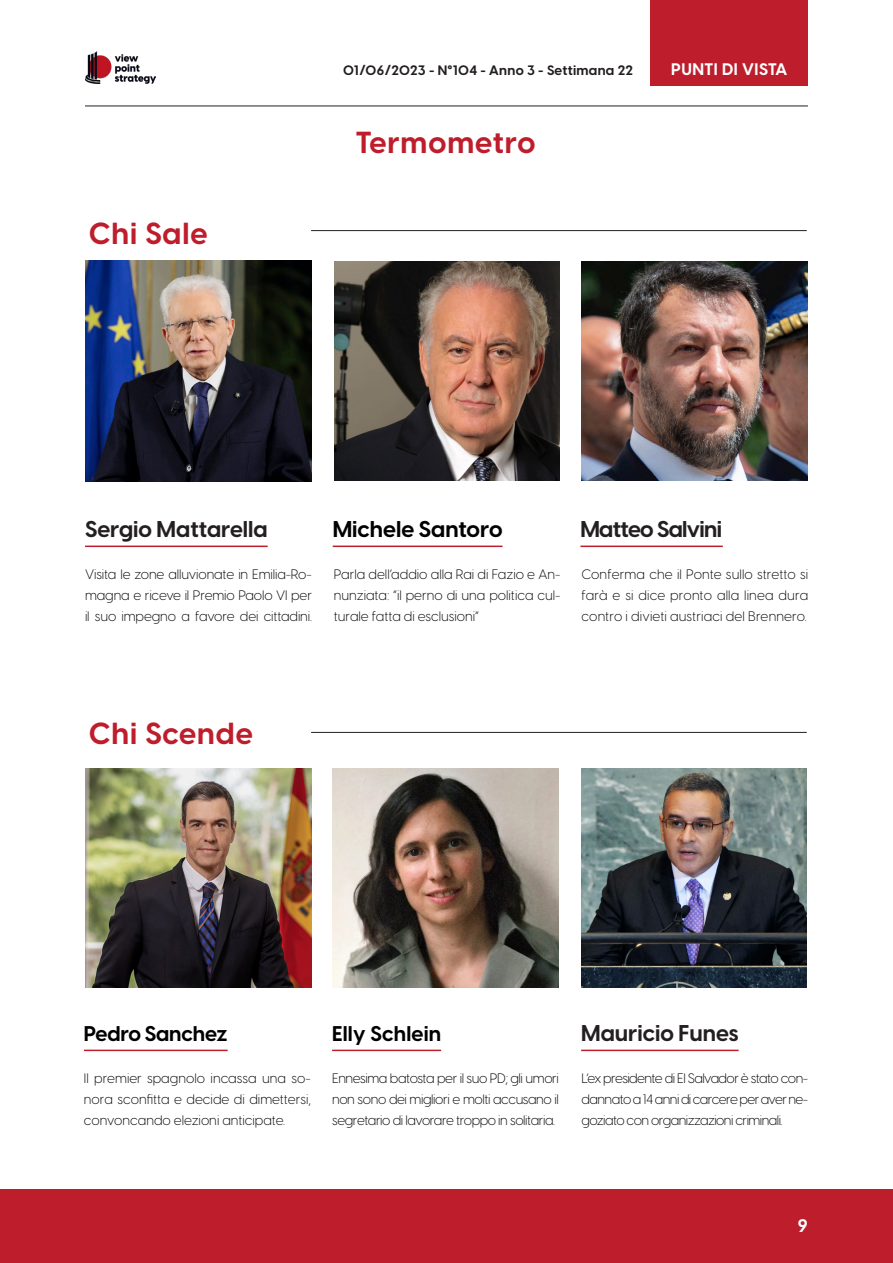
<style>
.page{position:relative;width:893px;height:1263px;background:#fff}
.page>*{position:absolute;margin:0;border:0;box-sizing:border-box;transform-origin:0 0}
.titolo{font:700 30px "Visby CF";letter-spacing:.03em;color:#be1d2c}
.sottotitolo{font:700 22.5px "Visby CF";color:#231f20}
.sottotitolo-2{font:700 22.5px "Visby CF";color:#000001}
.sottotitolo-3{font:700 22.5px "Visby CF";letter-spacing:-.03em;color:#231f20}
.sottotitolo-4{font:700 21px "Visby CF";letter-spacing:-.01em;color:#000001}
.sottotitolo-5{font:700 21px "Visby CF";letter-spacing:.01em;color:#000001}
.testo{font:700 18px "Visby CF";color:#fff}
.t1{font:700 16.5px "Visby CF";letter-spacing:.03em;color:#fff}
.testo-2{font:300 13.5px/21px "Visby CF";letter-spacing:-.01em;color:#000001;text-align:justify}
.t2{font:700 13.5px "Visby CF";letter-spacing:.02em;color:#231f20}
</style>
<div class="page">
<hr style="left:85px;top:106px;width:723px;height:1px;background:#231f20">
<div style="left:651px;top:0;width:157px;height:85px;background:#be1d2c"></div>
<img style="left:85px;top:51px;width:71px;height:33px">
<div style="left:1px;top:1189px;width:892px;height:74px;background:#be1d2c"></div>
<img style="left:86px;top:261px;width:225px;height:221px">
<img style="left:333px;top:768px;width:225px;height:219px">
<img style="left:335px;top:261px;width:225px;height:219px">
<img style="left:582px;top:261px;width:225px;height:219px">
<img style="left:581px;top:768px;width:225px;height:219px">
<hr style="left:85px;top:546px;width:183px;height:1px;background:#be1d2c">
<hr style="left:332px;top:1050px;width:109px;height:1px;background:#be1d2c">
<hr style="left:333px;top:546px;width:169px;height:1px;background:#be1d2c">
<hr style="left:580px;top:546px;width:143px;height:1px;background:#be1d2c">
<hr style="left:581px;top:1050px;width:158px;height:1px;background:#be1d2c">
<hr style="left:311px;top:732px;width:496px;height:1px;background:#231f20">
<hr style="left:311px;top:230px;width:496px;height:1px;background:#231f20">
<img style="left:86px;top:768px;width:225px;height:219px">
<hr style="left:84px;top:1050px;width:144px;height:1px;background:#be1d2c">
<p class="titolo" style="left:89px;top:214px;width:120px">Chi Sale</p>
<p class="t2" style="left:343px;top:62px;width:291px">01/06/2023 - N°104 - Anno 3 - Settimana 22</p>
<p class="t1" style="left:671px;top:58px;width:118px">PUNTI DI VISTA</p>
<p class="titolo" style="left:356px;top:123px;width:181px">Termometro</p>
<p class="sottotitolo" style="left:85px;top:515px;width:184px">Sergio Mattarella</p>
<p class="testo-2" style="left:85px;top:564px;width:229px">Visita le zone alluvionate in Emilia-Ro&shy;magna e riceve il Premio Paolo VI per il suo impegno a favore dei cittadini.</p>
<p class="sottotitolo-2" style="left:333px;top:515px;width:171px">Michele Santoro</p>
<p class="sottotitolo-3" style="left:580px;top:515px;width:143px">Matteo Salvini</p>
<p class="testo-2" style="left:334px;top:564px;width:228px">Parla dell’addio alla Rai di Fazio e An&shy;nunziata: “il perno di una politica cul&shy;turale fatta di esclusioni”</p>
<p class="testo-2" style="left:581px;top:564px;width:228px">Conferma che il Ponte sullo stretto si farà e si dice pronto alla linea dura contro i divieti austriaci del Brennero.</p>
<p class="titolo" style="left:89px;top:714px;width:165px">Chi Scende</p>
<p class="sottotitolo-4" style="left:84px;top:1020px;width:145px">Pedro Sanchez</p>
<p class="testo-2" style="left:84px;top:1068px;width:228px">Il premier spagnolo incassa una so&shy;nora sconfitta e decide di dimettersi, convoncando elezioni anticipate.</p>
<p class="sottotitolo-5" style="left:332px;top:1020px;width:111px">Elly Schlein</p>
<p class="testo-2" style="left:332px;top:1068px;width:228px">Ennesima batosta per il suo PD; gli umori non sono dei migliori e molti accusano il segretario di lavorare troppo in solitaria.</p>
<p class="sottotitolo" style="left:581px;top:1019px;width:159px">Mauricio Funes</p>
<p class="testo-2" style="left:581px;top:1068px;width:228px">L’ex presidente di El Salvador è stato con&shy;dannato a 14 anni di carcere per aver ne&shy;goziato con organizzazioni criminali.</p>
<p class="testo" style="left:798px;top:1214px;width:11px">9</p>
</div>
